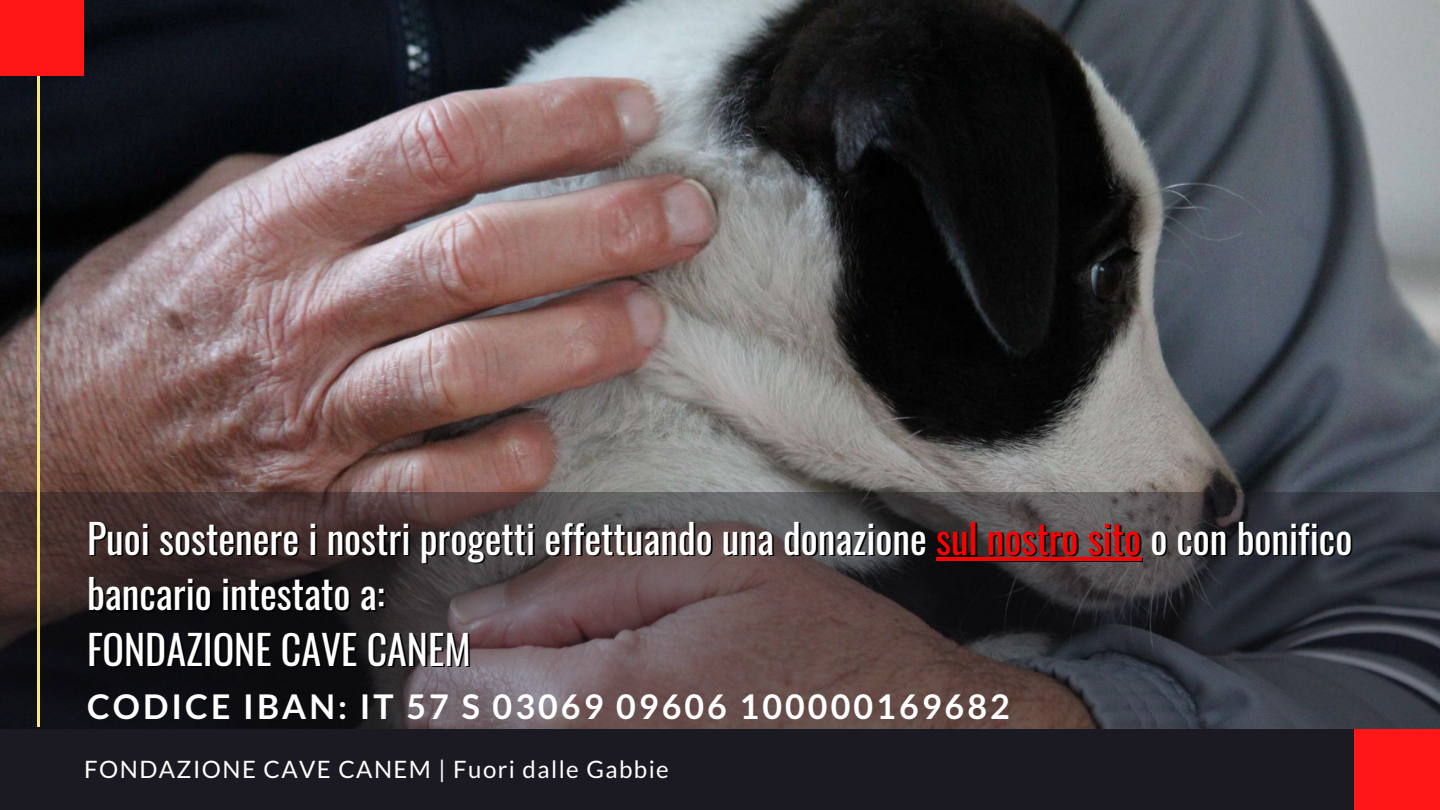
<style>
.page{position:relative;width:1440px;height:810px;background:#fff}
.page>*{position:absolute;margin:0;border:0;box-sizing:border-box;transform-origin:0 0}
.t1{font:40px/55.5px "Oswald";color:#fff}
.t2{font:700 34px "Lato";letter-spacing:.09em;color:#fff}
.t3{font:24px "Lato";letter-spacing:.06em;color:#fff}
.s1{color:#f00}
</style>
<div class="page">
<img style="left:0;top:0;width:1440px;height:493px">
<div style="left:0;top:0;width:84px;height:75px;background:#ff1616"></div>
<div style="left:0;top:729px;width:1440px;height:81px;background:#1b1922"></div>
<svg style="left:0;top:493px;width:1440px;height:236px;background:#40373a"></svg>
<hr style="left:37px;top:76px;width:3px;height:651px;background:#f7e885">
<hr style="left:938px;top:559px;width:205px;height:3px;background:#000">
<hr style="left:936px;top:557px;width:205px;height:4px;background:#f00">
<div style="left:1354px;top:729px;width:86px;height:81px;background:#ff1616"></div>
<p class="t1" style="left:87px;top:509px;width:1267px">Puoi sostenere i nostri progetti effettuando una donazione <span class="s1">sul nostro sito</span> o con bonifico bancario intestato a:<br>FONDAZIONE CAVE CANEM</p>
<p class="t2" style="left:87px;top:686px;width:924px">CODICE IBAN: IT 57 S 03069 09606 100000169682</p>
<p class="t3" style="left:84px;top:754px;width:586px">FONDAZIONE CAVE CANEM | Fuori dalle Gabbie</p>
</div>
